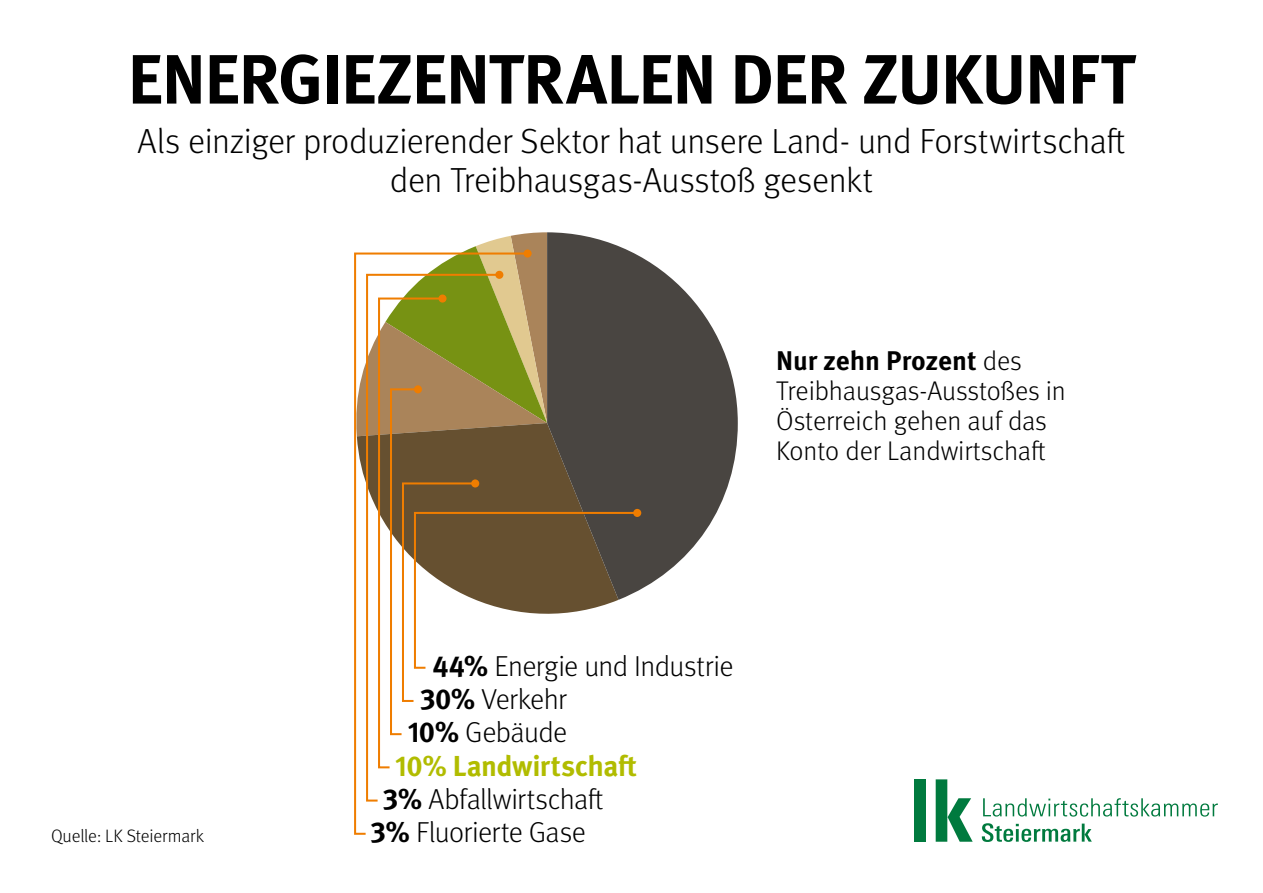
<style>
.page{position:relative;width:1263px;height:893px;background:#fff}
.page>*{position:absolute;margin:0;border:0;box-sizing:border-box;transform-origin:0 0}
.t1{font:700 69.75px "Meta Pro";letter-spacing:-.02em;color:#000}
.t2{font:300 34.8px/38.7px "Meta Pro";letter-spacing:-.01em;color:#000;text-align:center}
.t3{font:300 28.8px "Meta Pro";letter-spacing:-.02em;color:#000}
.t4{font:700 28.8px "Meta Pro";letter-spacing:-.015em;color:#b1bc00}
.t5{font:300 27px/30px "Meta Pro";color:#000}
.t6{font:300 18px "Meta Pro";letter-spacing:-.01em;color:#000}
.s1{font-weight:700}
</style>
<div class="page">
<svg style="left:983px;top:798px;width:235px;height:19px"></svg>
<svg style="left:982px;top:823px;width:110px;height:19px"></svg>
<div style="left:914px;top:779px;width:12px;height:63px;background:#007a3e"></div>
<svg style="left:936px;top:779px;width:37px;height:63px"></svg>
<svg style="left:639px;top:256px;width:99px;height:335px;fill:#494541"></svg>
<svg style="left:354px;top:232px;width:285px;height:537px"></svg>
<div style="left:633px;top:509px;width:8px;height:8px;background:#ef7d00;border-radius:50%"></div>
<h1 class="t1" style="left:128px;top:25px;width:1009px">ENERGIEZENTRALEN DER ZUKUNFT</h1>
<p class="t2" style="left:138px;top:120px;width:989px">Als einziger produzierender Sektor hat unsere Land- und Forstwirtschaft den Treibhausgas-Ausstoß gesenkt</p>
<p class="t6" style="left:51px;top:823px;width:155px">Quelle: LK Steiermark</p>
<p class="t5" style="left:776px;top:344px;width:291px"><span class="s1">Nur zehn Prozent</span> des<br>Treibhausgas-Ausstoßes in<br>Österreich gehen auf das<br>Konto der Landwirtschaft</p>
<p class="t3" style="left:432px;top:645px;width:302px"><span class="s1">44%</span> Energie und Industrie</p>
<p class="t3" style="left:420px;top:678px;width:148px"><span class="s1">30%</span> Verkehr</p>
<p class="t3" style="left:408px;top:712px;width:161px"><span class="s1">10%</span> Gebäude</p>
<p class="t4" style="left:395px;top:743px;width:243px">10% Landwirtschaft</p>
<p class="t3" style="left:383px;top:778px;width:222px"><span class="s1">3%</span> Abfallwirtschaft</p>
<p class="t3" style="left:370px;top:811px;width:217px"><span class="s1">3%</span> Fluorierte Gase</p>
</div>
